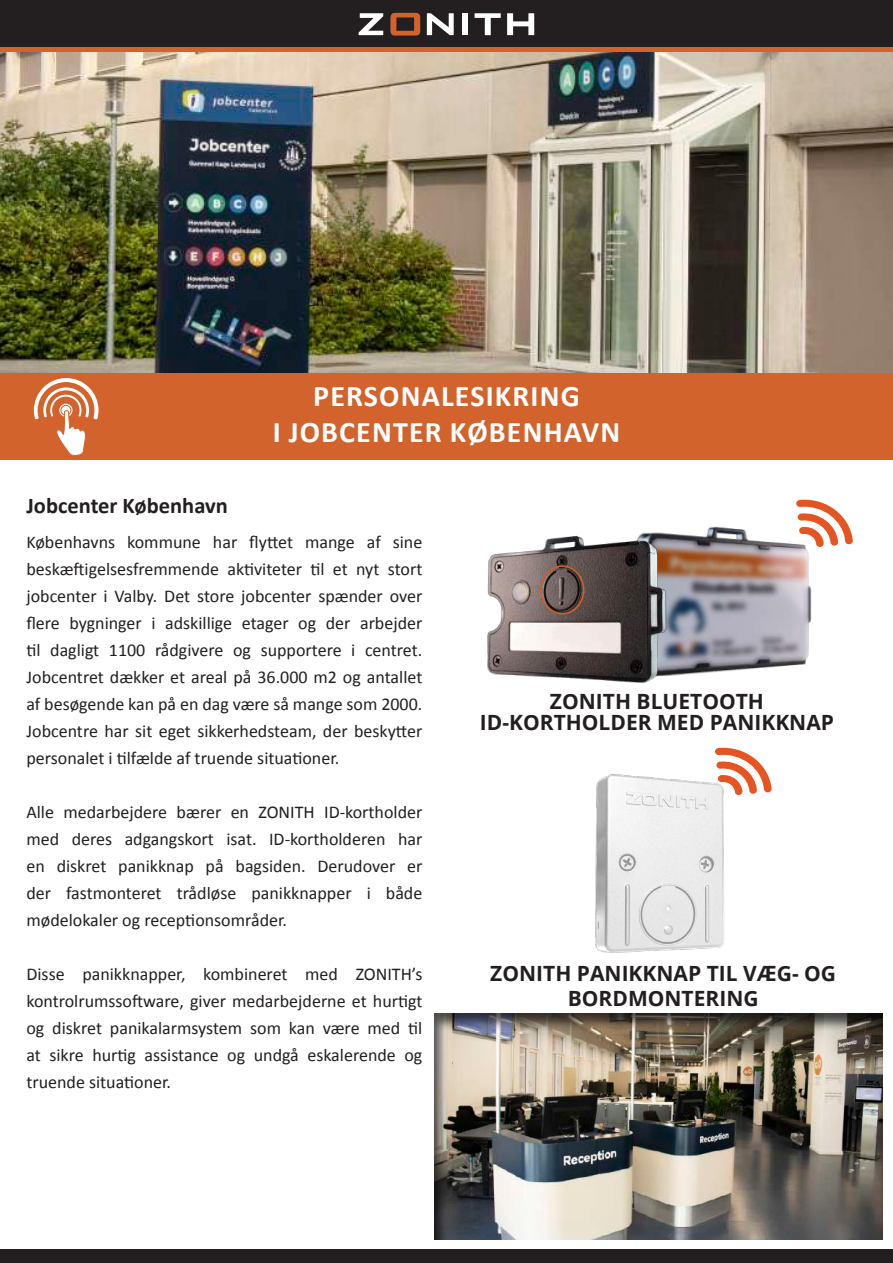
<style>
.page{position:relative;width:893px;height:1263px;background:#fff}
.page>*{position:absolute;margin:0;border:0;box-sizing:border-box;transform-origin:0 0}
.t1{font:700 30px/36px "Calibri";letter-spacing:.04em;color:#fff;text-align:center}
.t2{font:700 22.5px "Calibri";color:#231f20}
.t3{font:700 21px/25.2px "Open Sans";color:#231f20;text-align:center}
.t4{font:18px/27px "Calibri";color:#231f20}
</style>
<div class="page">
<img style="left:0;top:51px;width:893px;height:322px">
<div style="left:0;top:0;width:893px;height:47px;background:#231f20"></div>
<div style="left:0;top:1250px;width:893px;height:13px;background:#231f20"></div>
<div style="left:0;top:373px;width:893px;height:86px;background:#d3632d"></div>
<hr style="left:0;top:47px;width:893px;height:4px;background:#d3632d">
<div style="left:463px;top:13px;width:5px;height:22px;background:#fff"></div>
<svg style="left:475px;top:13px;width:26px;height:22px"></svg>
<svg style="left:507px;top:13px;width:27px;height:22px"></svg>
<svg style="left:390px;top:13px;width:30px;height:23px"></svg>
<svg style="left:359px;top:13px;width:24px;height:22px"></svg>
<svg style="left:427px;top:13px;width:27px;height:22px"></svg>
<svg style="left:34px;top:378px;width:65px;height:82px"></svg>
<img style="left:595px;top:774px;width:129px;height:179px">
<img style="left:639px;top:526px;width:173px;height:150px">
<div style="left:434px;top:1011px;width:450px;height:230px;background:#231f20;opacity:.75"></div>
<img style="left:487px;top:536px;width:186px;height:147px">
<div style="left:540px;top:565px;width:44px;height:49px;border:2px solid #d45e24;border-radius:50%"></div>
<svg style="left:715px;top:747px;width:57px;height:48px"></svg>
<svg style="left:796px;top:499px;width:57px;height:48px"></svg>
<h1 class="t1" style="left:273px;top:377px;width:349px">PERSONALESIKRING<br>I JOBCENTER KØBENHAVN</h1>
<p class="t2" style="left:26px;top:490px;width:203px">Jobcenter København</p>
<p class="t4" style="left:26px;top:528px;width:90px">Københavns</p>
<p class="t4" style="left:127px;top:528px;width:75px">kommune</p>
<p class="t4" style="left:213px;top:528px;width:26px">har</p>
<p class="t4" style="left:249px;top:528px;width:45px">flyttet</p>
<p class="t4" style="left:305px;top:528px;width:51px">mange</p>
<p class="t4" style="left:367px;top:528px;width:16px">af</p>
<p class="t4" style="left:393px;top:528px;width:31px">sine</p>
<p class="t4" style="left:26px;top:555px;width:194px">beskæftigelsesfremmende</p>
<p class="t4" style="left:26px;top:582px;width:397px">jobcenter i Valby. Det store jobcenter spænder over</p>
<p class="t4" style="left:360px;top:609px;width:64px">arbejder</p>
<p class="t4" style="left:227px;top:555px;width:76px">aktiviteter</p>
<p class="t4" style="left:310px;top:555px;width:16px">til</p>
<p class="t4" style="left:333px;top:555px;width:16px">et</p>
<p class="t4" style="left:356px;top:555px;width:25px">nyt</p>
<p class="t4" style="left:388px;top:555px;width:36px">stort</p>
<p class="t4" style="left:26px;top:609px;width:35px">flere</p>
<p class="t4" style="left:69px;top:609px;width:74px">bygninger</p>
<p class="t4" style="left:165px;top:609px;width:69px">adskillige</p>
<p class="t4" style="left:326px;top:609px;width:26px">der</p>
<p class="t4" style="left:151px;top:609px;width:6px">i</p>
<p class="t4" style="left:242px;top:609px;width:48px">etager</p>
<p class="t4" style="left:298px;top:609px;width:19px">og</p>
<p class="t4" style="left:155px;top:636px;width:70px">rådgivere</p>
<p class="t4" style="left:26px;top:636px;width:397px">til<br>Jobcentret dækker et areal på 36.000 m2 og antallet af besøgende kan på en dag være så mange som 2000.<br>Jobcentre har sit eget sikkerhedsteam, der beskytter personalet i tilfælde af truende situationer.</p>
<p class="t4" style="left:324px;top:798px;width:100px">ID-kortholder</p>
<p class="t4" style="left:50px;top:636px;width:51px">dagligt</p>
<p class="t4" style="left:351px;top:636px;width:6px">i</p>
<p class="t4" style="left:109px;top:636px;width:38px">1100</p>
<p class="t4" style="left:261px;top:636px;width:82px">supportere</p>
<p class="t4" style="left:365px;top:636px;width:59px">centret.</p>
<p class="t4" style="left:233px;top:636px;width:19px">og</p>
<p class="t4" style="left:26px;top:798px;width:29px">Alle</p>
<p class="t4" style="left:63px;top:798px;width:105px">medarbejdere</p>
<p class="t4" style="left:177px;top:798px;width:46px">bærer</p>
<p class="t4" style="left:258px;top:798px;width:58px">ZONITH</p>
<p class="t4" style="left:231px;top:798px;width:20px">en</p>
<p class="t4" style="left:26px;top:825px;width:34px">med</p>
<p class="t4" style="left:72px;top:825px;width:42px">deres</p>
<p class="t4" style="left:125px;top:825px;width:91px">adgangskort</p>
<p class="t4" style="left:226px;top:825px;width:32px">isat.</p>
<p class="t4" style="left:269px;top:825px;width:118px">ID-kortholderen</p>
<p class="t4" style="left:398px;top:825px;width:26px">har</p>
<p class="t4" style="left:26px;top:852px;width:20px">en</p>
<p class="t4" style="left:57px;top:852px;width:51px">diskret</p>
<p class="t4" style="left:118px;top:852px;width:77px">panikknap</p>
<p class="t4" style="left:206px;top:852px;width:20px">på</p>
<p class="t4" style="left:236px;top:852px;width:72px">bagsiden.</p>
<p class="t4" style="left:317px;top:852px;width:79px">Derudover</p>
<p class="t4" style="left:407px;top:852px;width:17px">er</p>
<p class="t4" style="left:177px;top:879px;width:61px">trådløse</p>
<p class="t4" style="left:66px;top:879px;width:97px">fastmonteret</p>
<p class="t4" style="left:251px;top:879px;width:102px">panikknapper</p>
<p class="t4" style="left:26px;top:879px;width:262px">der<br>mødelokaler og receptionsområder.</p>
<p class="t4" style="left:367px;top:879px;width:6px">i</p>
<p class="t4" style="left:386px;top:879px;width:38px">både</p>
<p class="t4" style="left:356px;top:960px;width:68px">ZONITH s’</p>
<p class="t4" style="left:82px;top:960px;width:105px">panikknapper,</p>
<p class="t4" style="left:203px;top:960px;width:86px">kombineret</p>
<p class="t4" style="left:305px;top:960px;width:34px">med</p>
<p class="t4" style="left:26px;top:960px;width:40px">Disse</p>
<p class="t4" style="left:26px;top:987px;width:397px">kontrolrumssoftware, giver medarbejderne et hurtigt</p>
<p class="t4" style="left:26px;top:1014px;width:397px">og diskret panikalarmsystem som kan være med til</p>
<p class="t4" style="left:404px;top:1041px;width:19px">og</p>
<p class="t4" style="left:254px;top:1041px;width:47px">undgå</p>
<p class="t4" style="left:49px;top:1041px;width:36px">sikre</p>
<p class="t4" style="left:92px;top:1041px;width:45px">hurtig</p>
<p class="t4" style="left:307px;top:1041px;width:90px">eskalerende</p>
<p class="t4" style="left:145px;top:1041px;width:76px">assistance</p>
<p class="t4" style="left:26px;top:1041px;width:146px">at<br>truende situationer.</p>
<p class="t4" style="left:227px;top:1041px;width:19px">og</p>
<p class="t3" style="left:480px;top:690px;width:356px;line-height:21px">ZONITH BLUETOOTH<br>ID-KORTHOLDER MED PANIKKNAP</p>
<p class="t3" style="left:490px;top:960px;width:347px">ZONITH PANIKKNAP TIL VÆG- OG<br>BORDMONTERING</p>
</div>
